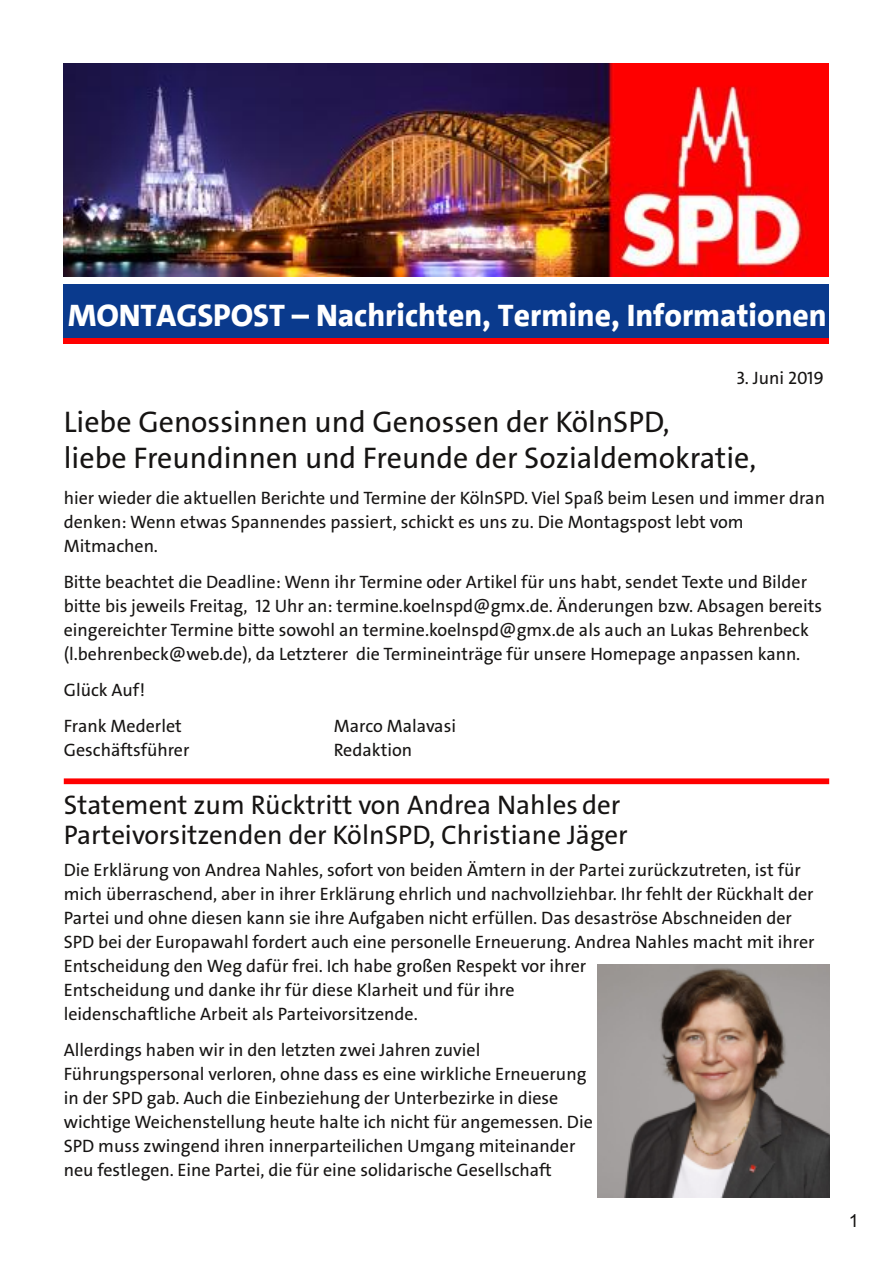
<style>
.page{position:relative;width:893px;height:1263px;background:#fff}
.page>*{position:absolute;margin:0;border:0;box-sizing:border-box;transform-origin:0 0}
.t1{font:800 31.5px "SPD The Sans";color:#fff}
.t2{font:30px/36px "The Sans LP5 Plain";color:#161413}
.t3{font:27px/30px "The Sans LP5 Plain";color:#161413}
.t4{font:18px/24px "The Sans LP5 Plain";color:#161413}
.t5{font:18px "Arial";color:#161413}
</style>
<div class="page">
<div style="left:64px;top:285px;width:765px;height:56px;background:#0a3a8d"></div>
<div style="left:64px;top:338px;width:765px;height:6px;background:#f00"></div>
<img style="left:64px;top:64px;width:765px;height:213px">
<div style="left:64px;top:778px;width:765px;height:6px;background:#f00"></div>
<img style="left:598px;top:965px;width:232px;height:232px">
<h1 class="t1" style="left:68px;top:295px;width:760px">MONTAGSPOST – Nachrichten, Termine, Informationen</h1>
<p class="t4" style="left:736px;top:366px;width:89px">3. Juni 2019</p>
<h2 class="t2" style="left:64px;top:404px;width:694px">Liebe Genossinnen und Genossen der KölnSPD,<br>liebe Freundinnen und Freunde der Sozialdemokratie,</h2>
<p class="t4" style="left:64px;top:486px;width:763px">hier wieder die aktuellen Berichte und Termine der KölnSPD. Viel Spaß beim Lesen und immer dran denken: Wenn etwas Spannendes passiert, schickt es uns zu. Die Montagspost lebt vom<br>Mitmachen.</p>
<p class="t4" style="left:64px;top:570px;width:760px">Bitte beachtet die Deadline: Wenn ihr Termine oder Artikel für uns habt, sendet Texte und Bilder bitte bis jeweils Freitag, 12 Uhr an: termine.koelnspd@gmx.de. Änderungen bzw. Absagen bereits eingereichter Termine bitte sowohl an termine.koelnspd@gmx.de als auch an Lukas Behrenbeck (l.behrenbeck@web.de), da Letzterer die Termineinträge für unsere Homepage anpassen kann.</p>
<p class="t4" style="left:64px;top:672px;width:120px;line-height:36px">Glück Auf!<br>Frank Mederlet</p>
<p class="t4" style="left:334px;top:714px;width:124px">Marco Malavasi</p>
<p class="t4" style="left:64px;top:738px;width:127px">Geschäftsführer</p>
<p class="t4" style="left:334px;top:738px;width:80px">Redaktion</p>
<h3 class="t3" style="left:64px;top:790px;width:565px">Statement zum Rücktritt von Andrea Nahles der<br>Parteivorsitzenden der KölnSPD, Christiane Jäger</h3>
<p class="t4" style="left:64px;top:858px;width:752px">Die Erklärung von Andrea Nahles, sofort von beiden Ämtern in der Partei zurückzutreten, ist für mich überraschend, aber in ihrer Erklärung ehrlich und nachvollziehbar. Ihr fehlt der Rückhalt der Partei und ohne diesen kann sie ihre Aufgaben nicht erfüllen. Das desaströse Abschneiden der SPD bei der Europawahl fordert auch eine personelle Erneuerung. Andrea Nahles macht mit ihrer Entscheidung den Weg dafür frei. Ich habe großen Respekt vor ihrer<br>Entscheidung und danke ihr für diese Klarheit und für ihre<br>leidenschaftliche Arbeit als Parteivorsitzende.</p>
<p class="t4" style="left:64px;top:1038px;width:531px">Allerdings haben wir in den letzten zwei Jahren zuviel Führungspersonal verloren, ohne dass es eine wirkliche Erneuerung in der SPD gab. Auch die Einbeziehung der Unterbezirke in diese wichtige Weichenstellung heute halte ich nicht für angemessen. Die SPD muss zwingend ihren innerparteilichen Umgang miteinander neu festlegen. Eine Partei, die für eine solidarische Gesellschaft</p>
<p class="t5" style="left:849px;top:1210px;width:12px">1</p>
</div>
